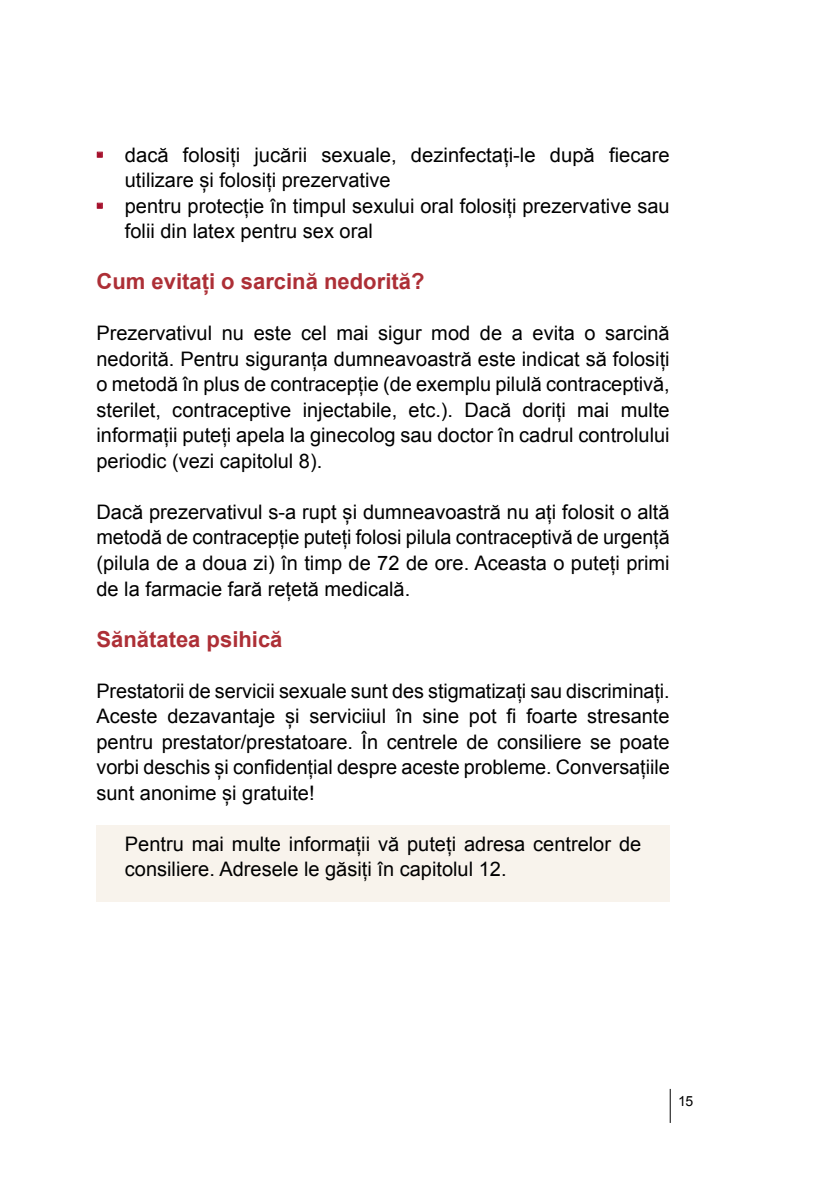
<style>
.page{position:relative;width:840px;height:1191px;background:#fff}
.page>*{position:absolute;margin:0;border:0;box-sizing:border-box;transform-origin:0 0}
.t1{font:700 22px "Arial";color:#ad2f36}
.t2{font:20px/25.6px "Arial";color:#000}
.t3{font:14px "Arial";color:#000}
.s1{font-family:"Akzidenz Grotesk Pro";font-weight:700;color:#a50f2b}
</style>
<div class="page">
<hr style="left:669px;top:1089px;width:1px;height:34px;background:#000">
<div style="left:96px;top:825px;width:573px;height:76px;background:#f8f3ec"></div>
<svg style="left:97px;top:152px;width:5px;height:5px"></svg>
<svg style="left:97px;top:203px;width:5px;height:5px"></svg>
<p class="t2" style="left:125px;top:142px;width:546px;text-indent:-28px"><span class="s1">•</span> dacă folosiți jucării sexuale, dezinfectați-le după fiecare utilizare și folosiți prezervative</p>
<p class="t2" style="left:125px;top:193px;width:546px;text-indent:-28px"><span class="s1">•</span> pentru protecție în timpul sexului oral folosiți prezervative sau folii din latex pentru sex oral</p>
<p class="t1" style="left:96px;top:267px;width:329px">Cum evitați o sarcină nedorită?</p>
<p class="t2" style="left:96px;top:321px;width:574px">Prezervativul nu este cel mai sigur mod de a evita o sarcină nedorită. Pentru siguranța dumneavoastră este indicat să folosiți</p>
<p class="t2" style="left:96px;top:372px;width:574px;text-align:justify">o metodă în plus de contracepție (de exemplu pilulă contraceptivă, sterilet, contraceptive injectabile, etc.). Dacă doriți mai multe informații puteți apela la ginecolog sau doctor în cadrul controlului periodic (vezi capitolul 8).</p>
<p class="t2" style="left:96px;top:499px;width:574px;text-align:justify">Dacă prezervativul s-a rupt și dumneavoastră nu ați folosit o altă metodă de contracepție puteți folosi pilula contraceptivă de urgență (pilula de a doua zi) în timp de 72 de ore. Aceasta o puteți primi de la farmacie fară rețetă medicală.</p>
<p class="t1" style="left:96px;top:624px;width:187px">Sănătatea psihică</p>
<p class="t2" style="left:96px;top:678px;width:574px;text-align:justify">Prestatorii de servicii sexuale sunt des stigmatizați sau discriminați.<br>Aceste dezavantaje și serviciiul în sine pot fi foarte stresante pentru prestator/prestatoare. În centrele de consiliere se poate vorbi deschis și confidențial despre aceste probleme. Conversațiile sunt anonime și gratuite!</p>
<p class="t2" style="left:125px;top:831px;width:517px">Pentru mai multe informații vă puteți adresa centrelor de consiliere. Adresele le găsiți în capitolul 12.</p>
<p class="t3" style="left:677px;top:1092px;width:17px">15</p>
</div>
